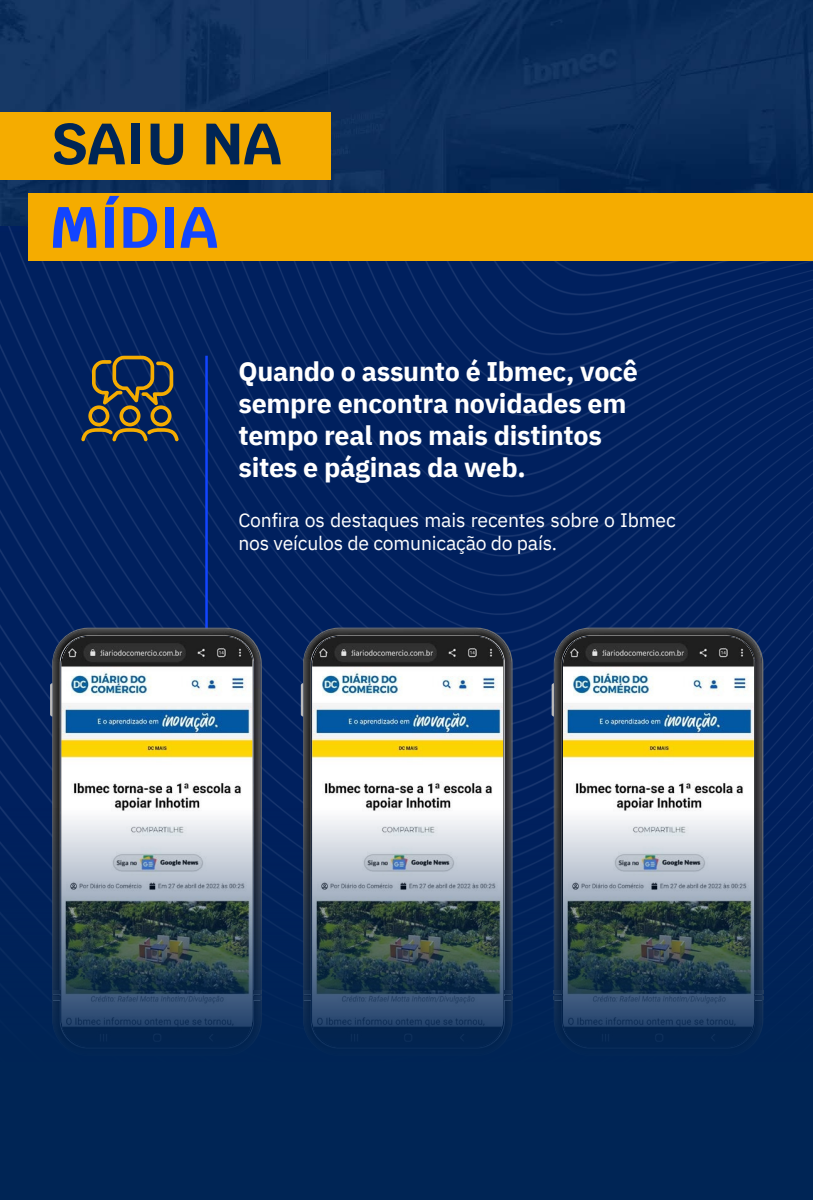
<style>
.page{position:relative;width:813px;height:1200px;background:#fff}
.page>*{position:absolute;margin:0;border:0;box-sizing:border-box;transform-origin:0 0}
.t1{font:700 58.12px "Krub";color:#002555}
.t2{font:700 58.12px "Krub";color:#1245ff}
.t3{font:700 26.88px/31.9px "IBM Plex Sans";letter-spacing:-.01em;color:#fff}
.t4{font:19.38px/23px "IBM Plex Sans";letter-spacing:-.01em;color:#fff}
</style>
<div class="page">
<img style="left:0;top:225px;width:812px;height:583px">
<img style="left:0;top:0;width:812px;height:225px">
<svg style="left:81px;top:356px;width:98px;height:85px;background:#3e4447"></svg>
<div style="left:0;top:113px;width:330px;height:67px;background:#f5ac00"></div>
<div style="left:28px;top:193px;width:784px;height:68px;background:#f5ac00"></div>
<hr style="left:205px;top:356px;width:3px;height:289px;background:#1245ff">
<img style="left:53px;top:629px;width:207px;height:179px">
<svg style="left:50px;top:683px;width:2px;height:34px"></svg>
<img style="left:61px;top:637px;width:191px;height:171px">
<img style="left:303px;top:629px;width:208px;height:179px">
<svg style="left:301px;top:683px;width:2px;height:34px"></svg>
<img style="left:312px;top:637px;width:191px;height:171px">
<img style="left:554px;top:629px;width:207px;height:179px">
<svg style="left:551px;top:683px;width:3px;height:34px"></svg>
<img style="left:563px;top:637px;width:190px;height:171px">
<img style="left:0;top:808px;width:812px;height:392px">
<h1 class="t1" style="left:50px;top:106px;width:233px">SAIU NA</h1>
<h1 class="t2" style="left:50px;top:189px;width:169px">MÍDIA</h1>
<p class="t3" style="left:238px;top:355px;width:401px">Quando o assunto é Ibmec, você sempre encontra novidades em tempo real nos mais distintos sites e páginas da web.</p>
<p class="t4" style="left:238px;top:508px;width:438px">Confira os destaques mais recentes sobre o Ibmec nos veículos de comunicação do país.</p>
</div>
